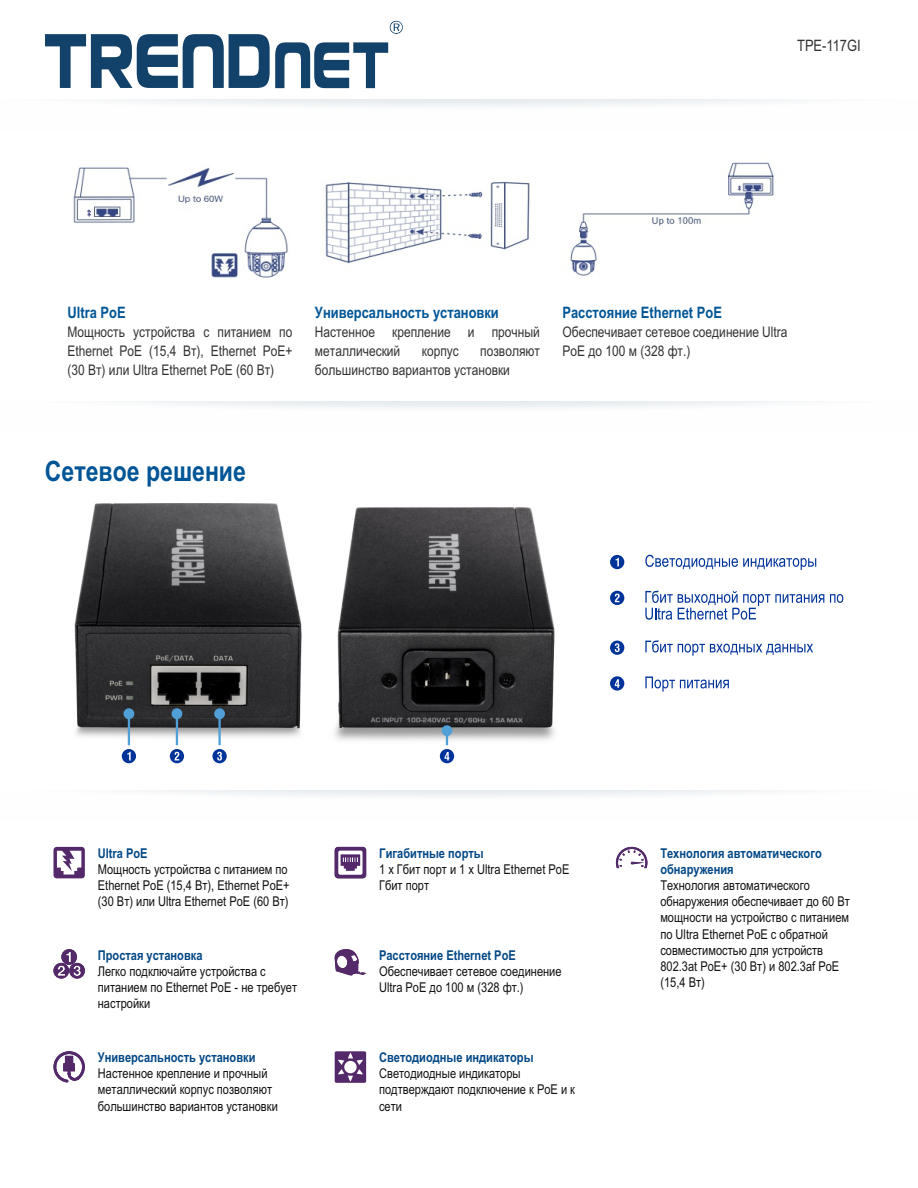
<style>
.page{position:relative;width:918px;height:1188px;background:#fff}
.page>*{position:absolute;margin:0;border:0;box-sizing:border-box;transform-origin:0 0}
.t1{font:700 28.2px "Arial Narrow";color:#005596}
.t2{font:700 15.75px "Arial Narrow";color:#005596}
.t3{font:15.75px "Arial Narrow";color:#333}
.t4{font:14.7px/19px "Arial Narrow";color:#333}
.t5{font:13.5px/16.2px "Arial Narrow";color:#111}
.t6{font:700 13.5px/16.2px "Arial Narrow";color:#034886}
</style>
<div class="page">
<svg style="left:106px;top:99px;width:693px;height:7px"></svg>
<img style="left:73px;top:167px;width:215px;height:111px">
<img style="left:325px;top:181px;width:205px;height:83px">
<img style="left:570px;top:162px;width:204px;height:114px">
<svg style="left:145px;top:402px;width:631px;height:6px"></svg>
<img style="left:74px;top:504px;width:228px;height:233px">
<img style="left:334px;top:508px;width:221px;height:233px">
<svg style="left:172px;top:708px;width:10px;height:37px"></svg>
<svg style="left:214px;top:708px;width:11px;height:37px"></svg>
<svg style="left:124px;top:708px;width:10px;height:37px"></svg>
<svg style="left:645px;top:555px;width:171px;height:15px"></svg>
<div style="left:610px;top:555px;width:14px;height:14px;background:#039;border-radius:50%"></div>
<svg style="left:615px;top:558px;width:4px;height:8px"></svg>
<svg style="left:830px;top:594px;width:13px;height:9px"></svg>
<svg style="left:645px;top:591px;width:179px;height:29px"></svg>
<svg style="left:610px;top:591px;width:14px;height:14px"></svg>
<svg style="left:615px;top:594px;width:5px;height:8px"></svg>
<svg style="left:645px;top:640px;width:168px;height:16px"></svg>
<div style="left:610px;top:641px;width:14px;height:14px;background:#039;border-radius:50%"></div>
<svg style="left:615px;top:643px;width:5px;height:9px"></svg>
<svg style="left:645px;top:677px;width:84px;height:15px"></svg>
<div style="left:610px;top:676px;width:14px;height:15px;background:#039;border-radius:50%"></div>
<svg style="left:615px;top:679px;width:5px;height:9px"></svg>
<div style="left:122px;top:749px;width:14px;height:14px;background:#039;border-radius:50%"></div>
<svg style="left:127px;top:752px;width:4px;height:8px"></svg>
<svg style="left:170px;top:749px;width:14px;height:14px"></svg>
<svg style="left:175px;top:752px;width:4px;height:8px"></svg>
<div style="left:212px;top:749px;width:15px;height:14px;background:#039;border-radius:50%"></div>
<svg style="left:217px;top:752px;width:5px;height:9px"></svg>
<svg style="left:442px;top:725px;width:10px;height:20px"></svg>
<div style="left:440px;top:749px;width:14px;height:14px;background:#039;border-radius:50%"></div>
<svg style="left:445px;top:752px;width:4px;height:8px"></svg>
<svg style="left:139px;top:790px;width:643px;height:7px"></svg>
<svg style="left:54px;top:847px;width:31px;height:31px"></svg>
<svg style="left:53px;top:949px;width:32px;height:30px"></svg>
<svg style="left:53px;top:1051px;width:32px;height:32px"></svg>
<svg style="left:335px;top:847px;width:31px;height:31px"></svg>
<svg style="left:335px;top:949px;width:31px;height:26px"></svg>
<svg style="left:335px;top:1051px;width:31px;height:32px"></svg>
<svg style="left:616px;top:847px;width:31px;height:21px"></svg>
<svg style="left:45px;top:21px;width:358px;height:67px"></svg>
<p class="t3" style="left:797px;top:39px;width:65px">TPE-117GI</p>
<p class="t2" style="left:68px;top:306px;width:60px">Ultra PoE</p>
<p class="t4" style="left:68px;top:323px;width:227px;text-align:justify">Мощность устройства с питанием по Ethernet PoE (15,4 Вт), Ethernet PoE+ (30 Вт) или Ultra Ethernet PoE (60 Вт)</p>
<p class="t2" style="left:315px;top:306px;width:185px">Универсальность установки</p>
<p class="t4" style="left:315px;top:323px;width:226px">Настенное крепление и прочный металлический</p>
<p class="t4" style="left:315px;top:342px;width:227px;text-indent:165px">позволяют большинство вариантов установки</p>
<p class="t4" style="left:422px;top:342px;width:39px">корпус</p>
<p class="t2" style="left:563px;top:306px;width:161px">Расстояние Ethernet PoE</p>
<p class="t4" style="left:563px;top:323px;width:227px">Обеспечивает сетевое соединение Ultra<br>PoE до 100 м (328 фт.)</p>
<h1 class="t1" style="left:45px;top:460px;width:202px">Сетевое решение</h1>
<p class="t6" style="left:98px;top:846px;width:51px">Ultra PoE</p>
<p class="t5" style="left:98px;top:862px;width:193px">Мощность устройства с питанием по<br>Ethernet PoE (15,4 Вт), Ethernet PoE+ (30 Вт) или Ultra Ethernet PoE (60 Вт)</p>
<p class="t6" style="left:98px;top:948px;width:106px">Простая установка</p>
<p class="t5" style="left:98px;top:964px;width:201px">Легко подключайте устройства с питанием по Ethernet PoE - не требует настройки</p>
<p class="t6" style="left:98px;top:1050px;width:159px">Универсальность установки</p>
<p class="t5" style="left:98px;top:1067px;width:181px">Настенное крепление и прочный металлический корпус позволяют большинство вариантов установки</p>
<p class="t6" style="left:379px;top:846px;width:106px">Гигабитные порты</p>
<p class="t5" style="left:379px;top:862px;width:192px">1 x Гбит порт и 1 x Ultra Ethernet PoE<br>Гбит порт</p>
<p class="t6" style="left:379px;top:948px;width:138px">Расстояние Ethernet PoE</p>
<p class="t5" style="left:379px;top:964px;width:184px">Обеспечивает сетевое соединение<br>Ultra PoE до 100 м (328 фт.)</p>
<p class="t6" style="left:379px;top:1050px;width:156px">Светодиодные индикаторы</p>
<p class="t5" style="left:379px;top:1067px;width:198px">Светодиодные индикаторы подтверждают подключение к PoE и к сети</p>
<p class="t6" style="left:660px;top:846px;width:163px">Технология автоматического обнаружения</p>
<p class="t5" style="left:660px;top:878px;width:191px">Технология автоматического обнаружения обеспечивает до 60 Вт мощности на устройство с питанием по Ultra Ethernet PoE с обратной совместимостью для устройств<br>802.3at PoE+ (30 Вт) и 802.3af PoE (15,4 Вт)</p>
</div>
